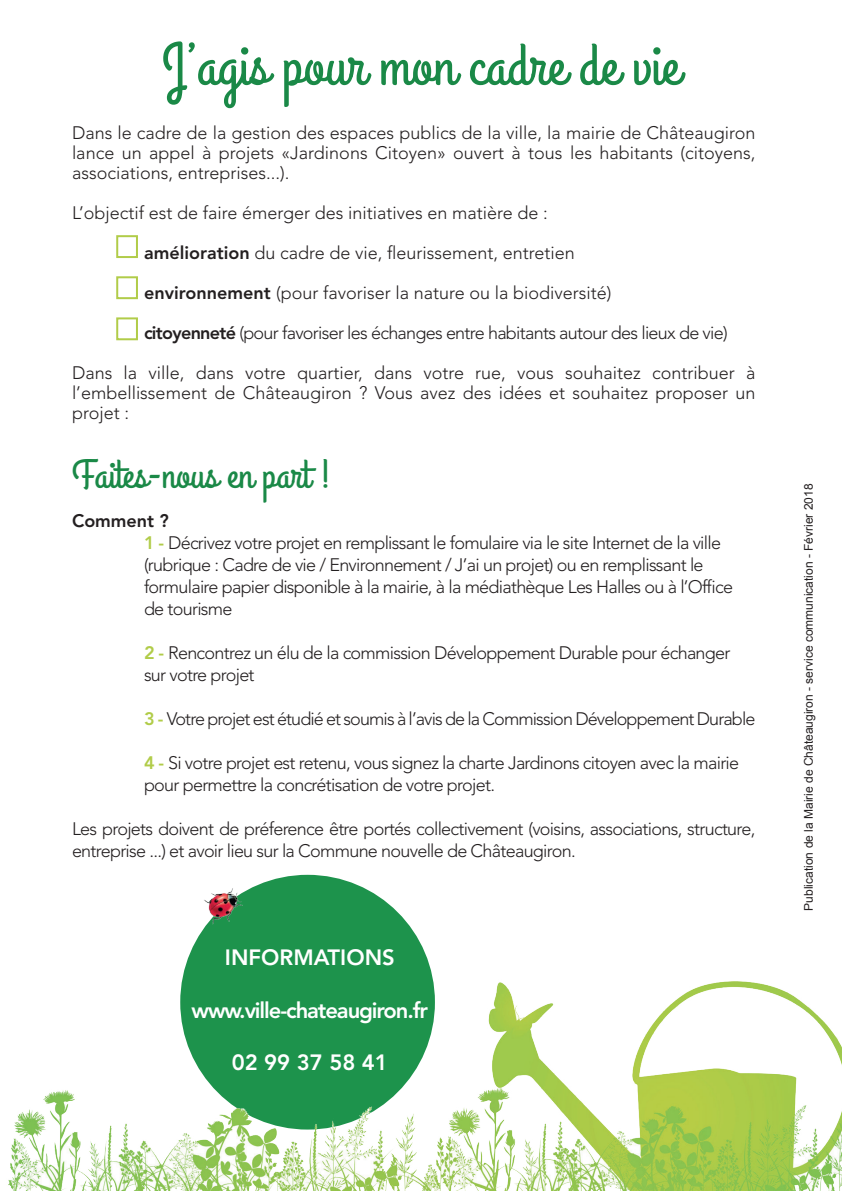
<style>
.page{position:relative;width:842px;height:1191px;background:#fff}
.page>*{position:absolute;margin:0;border:0;box-sizing:border-box;transform-origin:0 0}
.t1{font:60px "Grand Hotel";color:#1a8947}
.t2{font:40px "Grand Hotel";color:#1a8947}
.t3{font:800 22px "Avenir LT Std";letter-spacing:-.05em;color:#fff}
.t4{font:800 22px "Avenir LT Std";color:#fff}
.t5{font:300 18px/22px "Avenir LT Std";letter-spacing:-.04em;color:#231f20}
.t6{font:300 18px "Avenir LT Std";color:#231f20}
.t7{font:12px "Arial";color:#231f20}
.s1{font-weight:800}
.s2{font-weight:800;color:#b1cc49}
</style>
<div class="page">
<div style="left:116px;top:235px;width:22px;height:23px;border:2px solid #b1cc49"></div>
<div style="left:116px;top:276px;width:22px;height:23px;border:2px solid #b1cc49"></div>
<div style="left:116px;top:317px;width:22px;height:23px;border:2px solid #b1cc49"></div>
<img style="left:8px;top:884px;width:834px;height:307px">
<img style="left:191px;top:884px;width:57px;height:46px">
<h1 class="t1" style="left:162px;top:27px;width:519px">J’agis pour mon cadre de vie</h1>
<p class="t5" style="left:72px;top:122px;width:685px;line-height:20px;text-align:justify">Dans le cadre de la gestion des espaces publics de la ville, la mairie de Châteaugiron lance un appel à projets «Jardinons Citoyen» ouvert à tous les habitants (citoyens, associations, entreprises...).</p>
<p class="t6" style="left:72px;top:202px;width:477px">L’objectif est de faire émerger des initiatives en matière de :</p>
<p class="t6" style="left:144px;top:242px;width:432px"><span class="s1">amélioration</span> du cadre de vie, fleurissement, entretien</p>
<p class="t6" style="left:144px;top:282px;width:469px"><span class="s1">environnement</span> (pour favoriser la nature ou la biodiversité)</p>
<p class="t5" style="left:144px;top:321px;width:585px"><span class="s1">citoyenneté</span> (pour favoriser les échanges entre habitants autour des lieux de vie)</p>
<p class="t5" style="left:72px;top:362px;width:685px;line-height:20px;text-align:justify">Dans la ville, dans votre quartier, dans votre rue, vous souhaitez contribuer à l’embellissement de Châteaugiron ? Vous avez des idées et souhaitez proposer un projet :</p>
<h2 class="t2" style="left:72px;top:449px;width:261px">Faites-nous en part !</h2>
<p class="t5" style="left:144px;top:509px;width:590px;text-indent:-72px"><span class="s1">Comment ?<br></span><span class="s2">1 -</span> Décrivez votre projet en remplissant le fomulaire via le site Internet de la ville (rubrique : Cadre de vie / Environnement / J’ai un projet) ou en remplissant le formulaire papier disponible à la mairie, à la médiathèque Les Halles ou à l’Office de tourisme</p>
<p class="t5" style="left:144px;top:641px;width:588px"><span class="s2">2 -</span> Rencontrez un élu de la commission Développement Durable pour échanger sur votre projet</p>
<p class="t5" style="left:144px;top:707px;width:613px"><span class="s2">3 -</span> Votre projet est étudié et soumis à l’avis de la Commission Développement Durable</p>
<p class="t5" style="left:144px;top:751px;width:597px"><span class="s2">4 -</span> Si votre projet est retenu, vous signez la charte Jardinons citoyen avec la mairie pour permettre la concrétisation de votre projet.</p>
<p class="t5" style="left:72px;top:817px;width:685px">Les projets doivent de préference être portés collectivement (voisins, associations, structure, entreprise ...) et avoir lieu sur la Commune nouvelle de Châteaugiron.</p>
<p class="t4" style="left:225px;top:944px;width:171px">INFORMATIONS</p>
<p class="t3" style="left:192px;top:997px;width:238px">www.ville-chateaugiron.fr</p>
<p class="t3" style="left:232px;top:1049px;width:158px">02 99 37 58 41</p>
<p class="t7" style="left:801px;top:910px;width:428px;rotate:-90deg">Publication de la Mairie de Châteaugiron - service communication - Février 2018</p>
</div>
